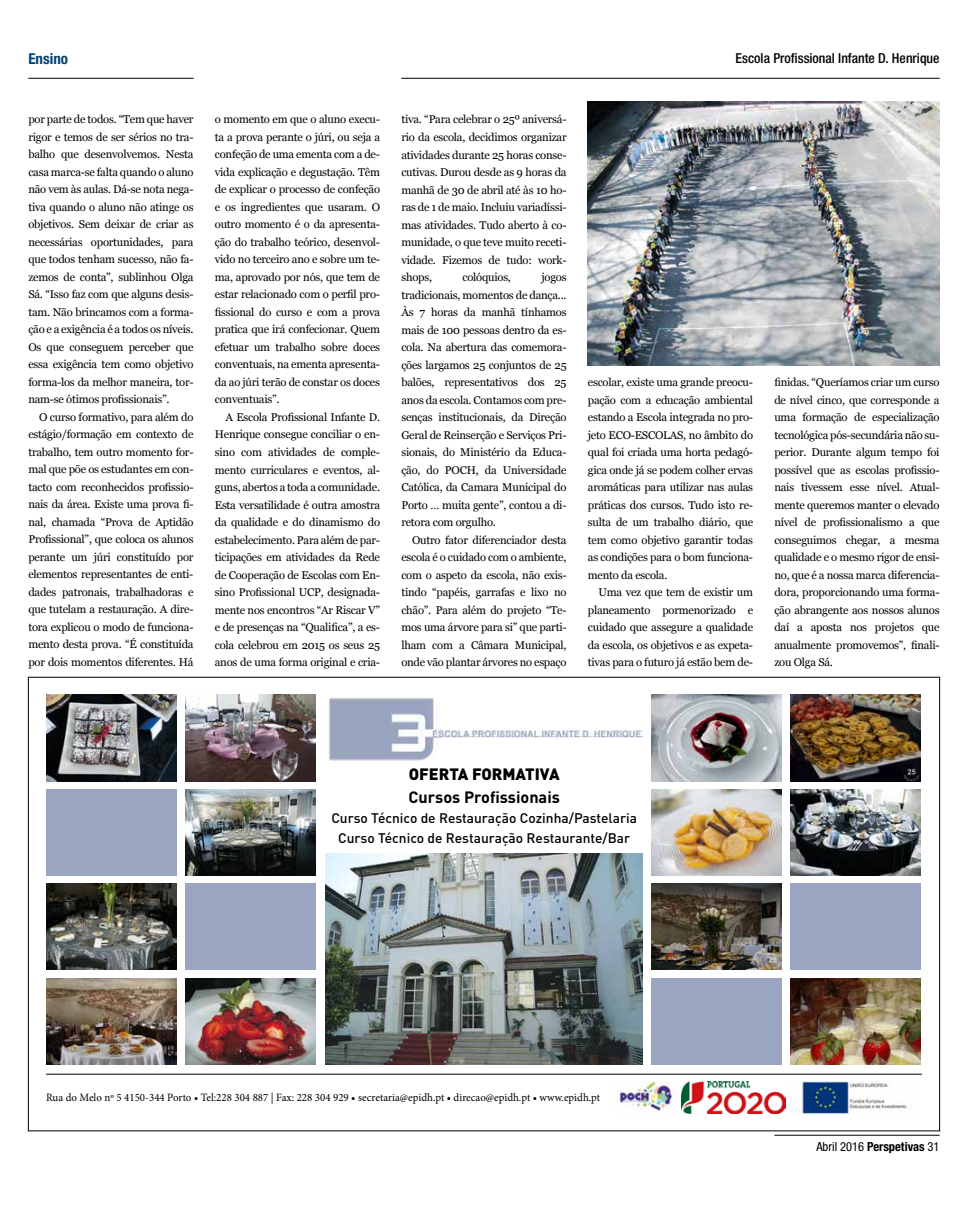
<style>
.page{position:relative;width:968px;height:1205px;background:#fff}
.page>*{position:absolute;margin:0;border:0;box-sizing:border-box;transform-origin:0 0}
.t1{font:700 16.25px "DIN Pro";color:#000}
.t2{font:900 16.25px "DIN Pro";color:#000}
.t3{font:700 condensed 15px "Helvetica Neue LT Std";color:#004271}
.t4{font:500 13.75px/20px "DIN Pro";color:#000;text-align:center}
.t5{font:500 condensed 13.75px "Helvetica Neue LT Std";color:#000}
.t6{font:condensed 12.5px "Helvetica Neue LT Std";color:#000}
.t7{font:11.25px/17.5px "Georgia";letter-spacing:-.02em;color:#000;text-align:justify}
.t8{font:11.25px "Minion Pro";color:#000}
.s1{font-weight:700}
</style>
<div class="page">
<hr style="left:28px;top:78px;width:165px;height:1px;background:#000">
<hr style="left:401px;top:78px;width:538px;height:1px;background:#000">
<hr style="left:774px;top:1135px;width:165px;height:1px;background:#000">
<img style="left:329px;top:698px;width:313px;height:63px">
<img style="left:610px;top:1081px;width:175px;height:32px">
<img style="left:795px;top:1081px;width:113px;height:32px">
<hr style="left:46px;top:1074px;width:875px;height:1px;background:#000">
<img style="left:325px;top:853px;width:317px;height:211px">
<img style="left:46px;top:695px;width:130px;height:86px">
<img style="left:651px;top:695px;width:130px;height:86px">
<div style="left:46px;top:789px;width:130px;height:87px;background:#9aa5c1"></div>
<img style="left:651px;top:789px;width:130px;height:87px">
<img style="left:46px;top:883px;width:130px;height:87px">
<img style="left:651px;top:883px;width:130px;height:87px">
<img style="left:46px;top:978px;width:130px;height:86px">
<div style="left:651px;top:978px;width:130px;height:86px;background:#9aa5c1"></div>
<img style="left:186px;top:695px;width:130px;height:86px">
<img style="left:790px;top:695px;width:130px;height:86px">
<img style="left:186px;top:789px;width:130px;height:87px">
<img style="left:790px;top:789px;width:130px;height:87px">
<div style="left:186px;top:883px;width:130px;height:87px;background:#9aa5c1"></div>
<div style="left:790px;top:883px;width:130px;height:87px;background:#9aa5c1"></div>
<img style="left:186px;top:978px;width:130px;height:86px">
<img style="left:790px;top:978px;width:130px;height:86px">
<img style="left:587px;top:102px;width:352px;height:263px">
<h2 class="t3" style="left:28px;top:49px;width:41px">Ensino</h2>
<p class="t7" style="left:28px;top:110px;width:167px">por parte de todos. “Tem que haver rigor e temos de ser sérios no tra&shy;balho que desenvolvemos. Nesta casa marca-se falta quando o aluno não vem às aulas. Dá-se nota nega&shy;tiva quando o aluno não atinge os objetivos. Sem deixar de criar as necessárias oportunidades, para que todos tenham sucesso, não fa&shy;zemos de conta”, sublinhou Olga Sá. “Isso faz com que alguns desis&shy;tam. Não brincamos com a forma&shy;ção e a exigência é a todos os níveis.<br>Os que conseguem perceber que essa exigência tem como objetivo forma-los da melhor maneira, tor&shy;nam-se ótimos profissionais”.</p>
<p class="t7" style="left:28px;top:408px;width:167px;text-indent:11px">O curso formativo, para além do estágio/formação em contexto de trabalho, tem outro momento for&shy;mal que põe os estudantes em con&shy;tacto com reconhecidos profissio&shy;nais da área. Existe uma prova fi&shy;nal, chamada “Prova de Aptidão Profissional”, que coloca os alunos perante um júri constituído por elementos representantes de enti&shy;dades patronais, trabalhadoras e que tutelam a restauração. A dire&shy;tora explicou o modo de funciona&shy;mento desta prova. “É constituída por dois momentos diferentes. Há</p>
<p class="t7" style="left:215px;top:110px;width:167px">o momento em que o aluno execu&shy;ta a prova perante o júri, ou seja a confeção de uma ementa com a de&shy;vida explicação e degustação. Têm de explicar o processo de confeção e os ingredientes que usaram. O outro momento é o da apresenta&shy;ção do trabalho teórico, desenvol&shy;vido no terceiro ano e sobre um te&shy;ma, aprovado por nós, que tem de estar relacionado com o perfil pro&shy;fissional do curso e com a prova pratica que irá confecionar. Quem efetuar um trabalho sobre doces conventuais, na ementa apresenta&shy;da ao júri terão de constar os doces conventuais”.</p>
<p class="t7" style="left:215px;top:408px;width:167px;text-indent:11px">A Escola Profissional Infante D.<br>Henrique consegue conciliar o en&shy;sino com atividades de comple&shy;mento curriculares e eventos, al&shy;guns, abertos a toda a comunidade.<br>Esta versatilidade é outra amostra da qualidade e do dinamismo do estabelecimento. Para além de par&shy;ticipações em atividades da Rede de Cooperação de Escolas com En&shy;sino Profissional UCP, designada&shy;mente nos encontros “Ar Riscar V” e de presenças na “Qualifica”, a es&shy;cola celebrou em 2015 os seus 25 anos de uma forma original e cria-</p>
<p class="t7" style="left:401px;top:110px;width:167px">tiva. “Para celebrar o 25º aniversá&shy;rio da escola, decidimos organizar atividades durante 25 horas conse&shy;cutivas. Durou desde as 9 horas da manhã de 30 de abril até às 10 ho&shy;ras de 1 de maio. Incluiu variadíssi&shy;mas atividades. Tudo aberto à co&shy;munidade, o que teve muito receti&shy;vidade. Fizemos de tudo: work&shy;shops,</p>
<p class="t7" style="left:462px;top:268px;width:50px">colóquios,</p>
<p class="t7" style="left:401px;top:268px;width:167px;text-indent:140px">jogos tradicionais, momentos de dança...<br>Às 7 horas da manhã tínhamos mais de 100 pessoas dentro da es&shy;cola. Na abertura das comemora&shy;ções largamos 25 conjuntos de 25 balões, representativos dos 25 anos da escola. Contamos com pre&shy;senças institucionais, da Direção Geral de Reinserção e Serviços Pri&shy;sionais, do Ministério da Educa&shy;ção, do POCH, da Universidade Católica, da Camara Municipal do Porto … muita gente”, contou a di&shy;retora com orgulho.</p>
<p class="t7" style="left:401px;top:530px;width:167px;text-indent:11px">Outro fator diferenciador desta escola é o cuidado com o ambiente, com o aspeto da escola, não exis&shy;tindo “papéis, garrafas e lixo no chão”. Para além do projeto “Te&shy;mos uma árvore para si” que parti&shy;lham com a Câmara Municipal, onde vão plantar árvores no espaço</p>
<p class="t5" style="left:735px;top:50px;width:205px">Escola Profissional Infante D. Henrique</p>
<p class="t7" style="left:587px;top:373px;width:167px">escolar, existe uma grande preocu&shy;pação com a educação ambiental estando a Escola integrada no pro&shy;jeto ECO-ESCOLAS, no âmbito do qual foi criada uma horta pedagó&shy;gica onde já se podem colher ervas aromáticas para utilizar nas aulas práticas dos cursos. Tudo isto re&shy;sulta de um trabalho diário, que tem como objetivo garantir todas as condições para o bom funciona&shy;mento da escola.</p>
<p class="t7" style="left:587px;top:583px;width:167px;text-indent:11px">Uma vez que tem de existir um planeamento pormenorizado e cuidado que assegure a qualidade da escola, os objetivos e as expeta&shy;tivas para o futuro já estão bem de-</p>
<p class="t7" style="left:774px;top:373px;width:167px">finidas. “Queríamos criar um curso de nível cinco, que corresponde a uma formação de especialização tecnológica pós-secundária não su&shy;perior. Durante algum tempo foi possível que as escolas profissio&shy;nais tivessem esse nível. Atual&shy;mente queremos manter o elevado nível de profissionalismo a que conseguimos chegar, a mesma qualidade e o mesmo rigor de ensi&shy;no, que é a nossa marca diferencia&shy;dora, proporcionando uma forma&shy;ção abrangente aos nossos alunos daí a aposta nos projetos que anualmente promovemos”, finali&shy;zou Olga Sá.</p>
<h1 class="t2" style="left:408px;top:763px;width:152px">OFERTA FORMATIVA</h1>
<h1 class="t1" style="left:408px;top:786px;width:153px">Cursos Profissionais</h1>
<p class="t4" style="left:331px;top:807px;width:307px">Curso Técnico de Restauração Cozinha/Pastelaria<br>Curso Técnico de Restauração Restaurante/Bar</p>
<p class="t8" style="left:46px;top:1090px;width:555px">Rua do Melo nº 5 4150-344 Porto • Tel:228 304 887 | Fax: 228 304 929 • secretaria@epidh.pt • direcao@epidh.pt • www.epidh.pt</p>
<p class="t6" style="left:816px;top:1139px;width:125px">Abril 2016 <span class="s1">Perspetivas</span> 31</p>
</div>
